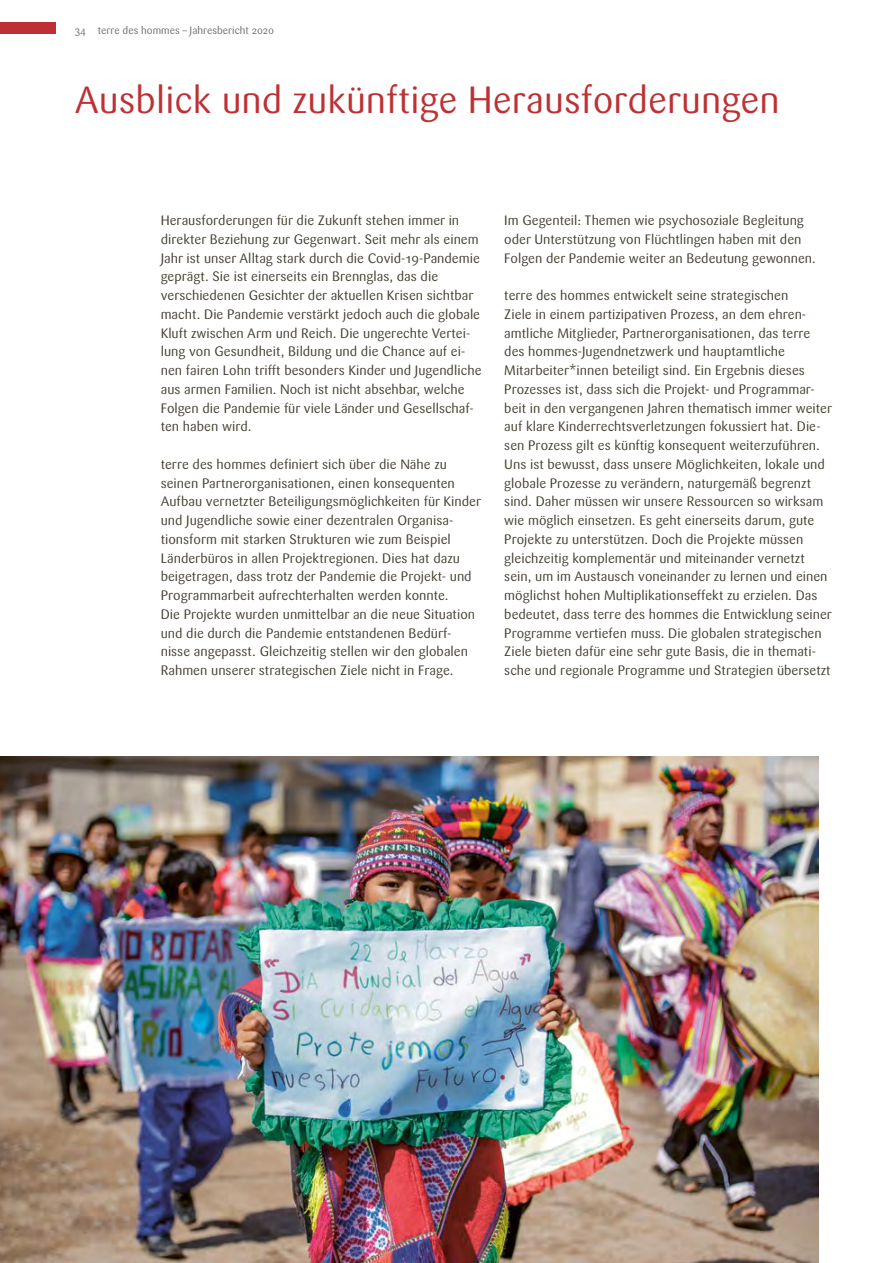
<style>
.page{position:relative;width:893px;height:1263px;background:#fff}
.page>*{position:absolute;margin:0;border:0;box-sizing:border-box;transform-origin:0 0}
.H1_T1_ToC-Abstand-vo{font:37.5px "Sari OT";color:#bd3135}
.P_Erster{font:13.5px/18.8px "Sari OT";color:#413c2f}
.t1{font:10.5px "Sari OT";color:#6d6a63}
</style>
<div class="page">
<div style="left:0;top:22px;width:56px;height:12px;background:#bd3135"></div>
<img style="left:0;top:757px;width:818px;height:506px">
<p class="t1" style="left:75px;top:24px;width:201px">34 terre des hommes – Jahresbericht 2020</p>
<p class="H1_T1_ToC-Abstand-vo" style="left:75px;top:75px;width:706px">Ausblick und zukünftige Herausforderungen</p>
<p class="P_Erster" style="left:161px;top:211px;width:322px">Herausforderungen für die Zukunft stehen immer in direkter Beziehung zur Gegenwart. Seit mehr als einem Jahr ist unser Alltag stark durch die Covid-19-Pandemie geprägt. Sie ist einerseits ein Brennglas, das die verschiedenen Gesichter der aktuellen Krisen sichtbar macht. Die Pandemie verstärkt jedoch auch die globale Kluft zwischen Arm und Reich. Die ungerechte Vertei&shy;lung von Gesundheit, Bildung und die Chance auf ei&shy;nen fairen Lohn trifft besonders Kinder und Jugendliche aus armen Familien. Noch ist nicht absehbar, welche Folgen die Pandemie für viele Länder und Gesellschaf&shy;ten haben wird.</p>
<p class="P_Erster" style="left:161px;top:455px;width:322px">terre des hommes definiert sich über die Nähe zu seinen Partnerorganisationen, einen konsequenten Aufbau vernetzter Beteiligungsmöglichkeiten für Kinder und Jugendliche sowie einer dezentralen Organisa&shy;tionsform mit starken Strukturen wie zum Beispiel Länderbüros in allen Projektregionen. Dies hat dazu beigetragen, dass trotz der Pandemie die Projekt- und Programmarbeit aufrechterhalten werden konnte.<br>Die Projekte wurden unmittelbar an die neue Situation und die durch die Pandemie entstandenen Bedürf&shy;nisse angepasst. Gleichzeitig stellen wir den globalen Rahmen unserer strategischen Ziele nicht in Frage.</p>
<p class="P_Erster" style="left:504px;top:211px;width:313px">Im Gegenteil: Themen wie psychosoziale Begleitung oder Unterstützung von Flüchtlingen haben mit den<br>Folgen der Pandemie weiter an Bedeutung gewonnen.</p>
<p class="P_Erster" style="left:504px;top:286px;width:329px">terre des hommes entwickelt seine strategischen<br>Ziele in einem partizipativen Prozess, an dem ehren&shy;amtliche Mitglieder, Partnerorganisationen, das terre des hommes-Jugendnetzwerk und hauptamtliche Mitarbeiter*innen beteiligt sind. Ein Ergebnis dieses Prozesses ist, dass sich die Projekt- und Programmar&shy;beit in den vergangenen Jahren thematisch immer weiter auf klare Kinderrechtsverletzungen fokussiert hat. Die&shy;sen Prozess gilt es künftig konsequent weiterzuführen.<br>Uns ist bewusst, dass unsere Möglichkeiten, lokale und globale Prozesse zu verändern, naturgemäß begrenzt sind. Daher müssen wir unsere Ressourcen so wirksam wie möglich einsetzen. Es geht einerseits darum, gute Projekte zu unterstützen. Doch die Projekte müssen gleichzeitig komplementär und miteinander vernetzt sein, um im Austausch voneinander zu lernen und einen möglichst hohen Multiplikationseffekt zu erzielen. Das bedeutet, dass terre des hommes die Entwicklung seiner Programme vertiefen muss. Die globalen strategischen Ziele bieten dafür eine sehr gute Basis, die in themati&shy;sche und regionale Programme und Strategien übersetzt</p>
</div>
